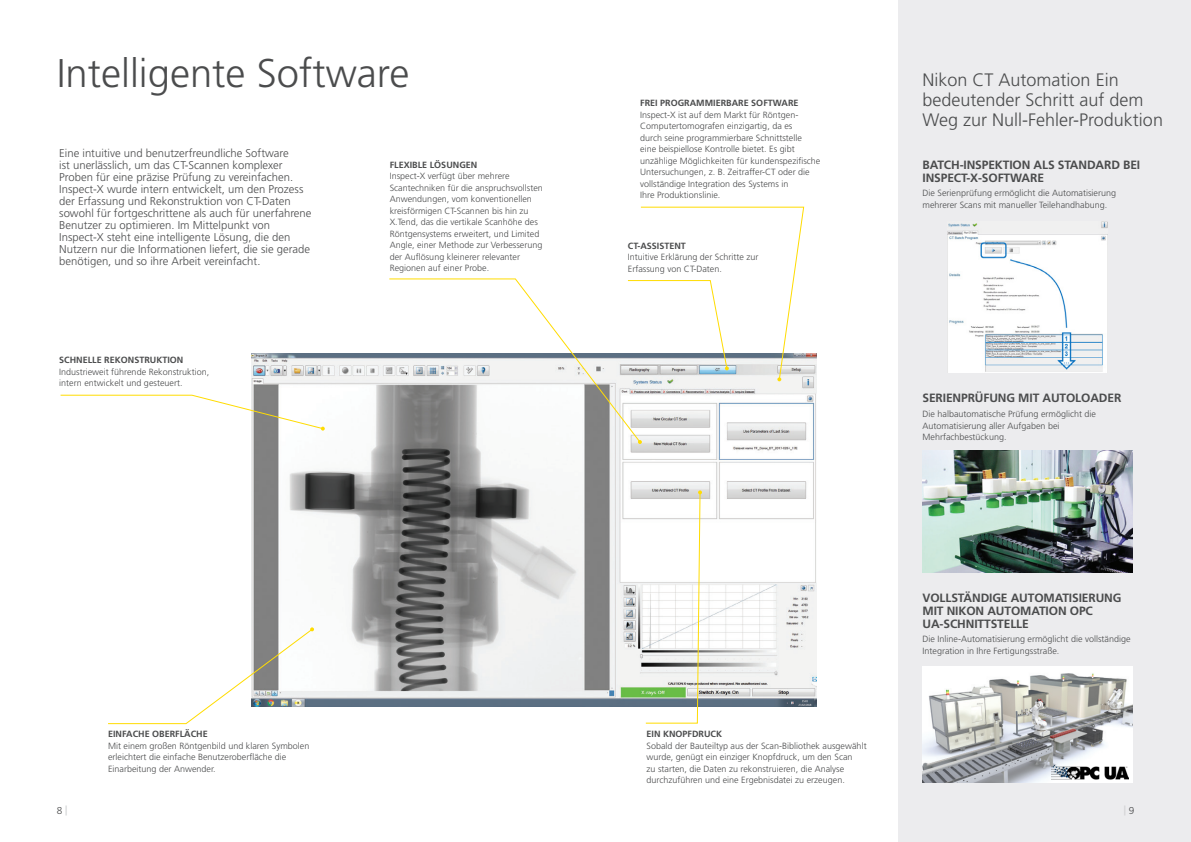
<style>
.page{position:relative;width:1191px;height:842px;background:#fff}
.page>*{position:absolute;margin:0;border:0;box-sizing:border-box;transform-origin:0 0}
.Titel_productpagina{font:300 40px "Frutiger LT Std";color:#4b4c4d}
.Titel_2{font:300 18px/20px "Frutiger LT Std";color:#4b4c4d}
.Body_tekst{font:700 12px/13px "Frutiger LT Std";letter-spacing:-.01em;color:#4b4c4d}
.Body_tekst-2{font:300 11.3px/12px "Frutiger LT Std";color:#4b4c4d}
.TITLE_2{font:300 10px "Frutiger LT Std";color:#4b4c4d}
.TITLE_2-2{font:700 10px "Frutiger LT Std";color:#d1d2d4}
.Body_tekst-3{font:300 9px/11.5px "Frutiger LT Std";color:#4b4c4d}
.Body_tekst-4{font:700 9px "Frutiger LT Std";color:#4b4c4d}
.s1{font-weight:700;color:#d1d2d4}
.s2{font-weight:300;color:#4b4c4d}
</style>
<div class="page">
<div style="left:899px;top:0;width:292px;height:842px;background:#ececee"></div>
<img style="left:252px;top:353px;width:564px;height:353px">
<svg style="left:108px;top:627px;width:206px;height:98px"></svg>
<svg style="left:60px;top:394px;width:265px;height:37px"></svg>
<svg style="left:388px;top:278px;width:253px;height:165px"></svg>
<svg style="left:638px;top:440px;width:4px;height:4px"></svg>
<svg style="left:645px;top:490px;width:57px;height:234px"></svg>
<img style="left:922px;top:450px;width:210px;height:123px">
<img style="left:922px;top:666px;width:210px;height:117px">
<img style="left:947px;top:222px;width:160px;height:150px">
<svg style="left:627px;top:206px;width:177px;height:175px"></svg>
<img style="left:1052px;top:764px;width:76px;height:17px">
<p class="Titel_productpagina" style="left:57px;top:50px;width:354px">Intelligente Software</p>
<p class="Body_tekst-2" style="left:59px;top:148px;width:231px">Eine intuitive und benutzerfreundliche Software</p>
<p class="Body_tekst-2" style="left:59px;top:160px;width:225px">ist unerlässlich, um das CT-Scannen komplexer</p>
<p class="Body_tekst-2" style="left:59px;top:172px;width:235px">Proben für eine präzise Prüfung zu vereinfachen.</p>
<p class="Body_tekst-2" style="left:59px;top:184px;width:254px">Inspect-X wurde intern entwickelt, um den Prozess der Erfassung und Rekonstruktion von CT-Daten sowohl für fortgeschrittene als auch für unerfahrene Benutzer zu optimieren. Im Mittelpunkt von Inspect-X steht eine intelligente Lösung, die den Nutzern nur die Informationen liefert, die sie gerade benötigen, und so ihre Arbeit vereinfacht.</p>
<p class="Body_tekst-4" style="left:59px;top:355px;width:126px">SCHNELLE REKONSTRUKTION</p>
<p class="Body_tekst-3" style="left:59px;top:366px;width:151px">Industrieweit führende Rekonstruktion,</p>
<p class="Body_tekst-3" style="left:59px;top:377px;width:125px">intern entwickelt und gesteuert.</p>
<p class="Body_tekst-4" style="left:390px;top:159px;width:89px">FLEXIBLE LÖSUNGEN</p>
<p class="Body_tekst-3" style="left:390px;top:170px;width:121px">Inspect-X verfügt über mehrere</p>
<p class="Body_tekst-3" style="left:390px;top:182px;width:155px">Scantechniken für die anspruchsvollsten</p>
<p class="Body_tekst-3" style="left:390px;top:193px;width:144px">Anwendungen, vom konventionellen</p>
<p class="Body_tekst-3" style="left:390px;top:205px;width:140px">kreisförmigen CT-Scannen bis hin zu</p>
<p class="Body_tekst-3" style="left:390px;top:216px;width:150px">X.Tend, das die vertikale Scanhöhe des</p>
<p class="Body_tekst-3" style="left:390px;top:228px;width:151px">Röntgensystems erweitert, und Limited</p>
<p class="Body_tekst-3" style="left:390px;top:239px;width:154px">Angle, einer Methode zur Verbesserung der Auflösung kleinerer relevanter<br>Regionen auf einer Probe.</p>
<p class="Body_tekst-4" style="left:108px;top:729px;width:101px">EINFACHE OBERFLÄCHE</p>
<p class="Body_tekst-3" style="left:108px;top:740px;width:203px">Mit einem großen Röntgenbild und klaren Symbolen erleichtert die einfache Benutzeroberfläche die<br>Einarbeitung der Anwender.</p>
<p class="Body_tekst-4" style="left:640px;top:98px;width:160px">FREI PROGRAMMIERBARE SOFTWARE</p>
<p class="Body_tekst-3" style="left:640px;top:109px;width:160px">Inspect-X ist auf dem Markt für Röntgen-</p>
<p class="Body_tekst-3" style="left:640px;top:120px;width:182px">Computertomografen einzigartig, da es<br>durch seine programmierbare Schnittstelle<br>eine beispiellose Kontrolle bietet. Es gibt unzählige Möglichkeiten für kundenspezifische Untersuchungen, z. B. Zeitraffer-CT oder die vollständige Integration des Systems in</p>
<p class="Body_tekst-3" style="left:640px;top:189px;width:82px">Ihre Produktionslinie.</p>
<p class="Body_tekst-4" style="left:628px;top:240px;width:59px">CT-ASSISTENT</p>
<p class="Body_tekst-3" style="left:628px;top:252px;width:132px">Intuitive Erklärung der Schritte zur</p>
<p class="Body_tekst-3" style="left:628px;top:263px;width:95px">Erfassung von CT-Daten.</p>
<p class="Titel_2" style="left:922px;top:70px;width:242px">Nikon CT Automation Ein bedeutender Schritt auf dem<br>Weg zur Null-Fehler-Produktion</p>
<p class="Body_tekst" style="left:922px;top:158px;width:219px">BATCH-INSPEKTION ALS STANDARD BEI<br>INSPECT-X-SOFTWARE</p>
<p class="Body_tekst-3" style="left:922px;top:188px;width:195px">Die Serienprüfung ermöglicht die Automatisierung</p>
<p class="Body_tekst-3" style="left:922px;top:199px;width:186px">mehrerer Scans mit manueller Teilehandhabung.</p>
<p class="Body_tekst" style="left:922px;top:391px;width:200px">SERIENPRÜFUNG MIT AUTOLOADER</p>
<p class="Body_tekst-3" style="left:922px;top:409px;width:175px">Die halbautomatische Prüfung ermöglicht die</p>
<p class="Body_tekst-3" style="left:922px;top:420px;width:139px">Automatisierung aller Aufgaben bei<br>Mehrfachbestückung.</p>
<p class="Body_tekst-4" style="left:646px;top:729px;width:77px">EIN KNOPFDRUCK</p>
<p class="Body_tekst-3" style="left:646px;top:740px;width:222px">Sobald der Bauteiltyp aus der Scan-Bibliothek ausgewählt</p>
<p class="Body_tekst-3" style="left:646px;top:751px;width:207px">wurde, genügt ein einziger Knopfdruck, um den Scan</p>
<p class="Body_tekst-3" style="left:646px;top:763px;width:199px">zu starten, die Daten zu rekonstruieren, die Analyse</p>
<p class="Body_tekst-3" style="left:646px;top:774px;width:200px">durchzuführen und eine Ergebnisdatei zu erzeugen.</p>
<p class="Body_tekst" style="left:922px;top:591px;width:200px">VOLLSTÄNDIGE AUTOMATISIERUNG<br>MIT NIKON AUTOMATION OPC<br>UA-SCHNITTSTELLE</p>
<p class="Body_tekst-3" style="left:922px;top:634px;width:210px">Die Inline-Automatisierung ermöglicht die vollständige</p>
<p class="Body_tekst-3" style="left:922px;top:645px;width:138px">Integration in Ihre Fertigungsstraße.</p>
<p class="TITLE_2" style="left:57px;top:804px;width:12px">8 <span class="s1">|</span></p>
<p class="TITLE_2-2" style="left:1123px;top:803px;width:12px">| <span class="s2">9</span></p>
</div>
